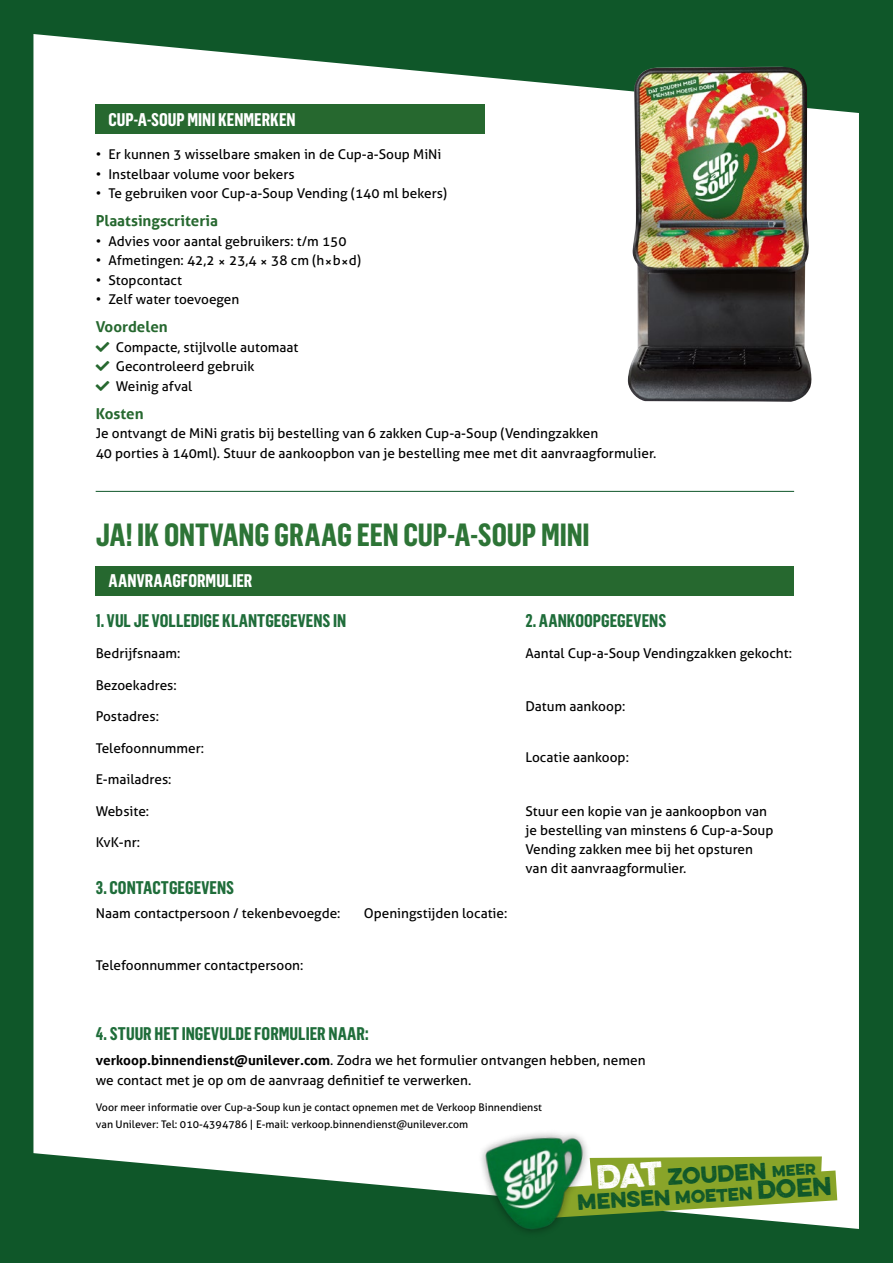
<style>
.page{position:relative;width:893px;height:1263px;background:#0f5729}
.page>*{position:absolute;margin:0;border:0;box-sizing:border-box;transform-origin:0 0}
.t1{font:700 31.5px "Flama Condensed";letter-spacing:-.005em;color:#2d7436}
.t2{font:700 23.1px "Eveleth";color:#0f5729}
.t3{font:700 20.85px "Eveleth";color:#0f5729}
.t4{font:700 19.65px "Eveleth";color:#0f5729}
.t5{font:700 18px "Flama Condensed";color:#1f6d3a}
.t6{font:700 18px "Flama Condensed";color:#fff}
.t7{font:700 15px "Aller";color:#26682f}
.t8{font:700 13.95px "Eveleth";color:#0f5729}
.t9{font:13.5px/19.2px "Aller";color:#000}
.t10{font:10.5px/17px "Aller";color:#000}
.s1{font-weight:700}
.s2{font-size:30px;color:#fff}
.s3{font-size:16.2px}
</style>
<div class="page">
<div style="left:33px;top:34px;width:826px;height:1195px;background:#fff"></div>
<div style="left:96px;top:104px;width:389px;height:30px;background:#26682f"></div>
<div style="left:96px;top:566px;width:698px;height:30px;background:#26682f"></div>
<hr style="left:96px;top:491px;width:698px;height:1px;background:#0f5729">
<svg style="left:597px;top:1156px;width:240px;height:62px"></svg>
<img style="left:473px;top:1121px;width:124px;height:111px">
<img style="left:627px;top:67px;width:187px;height:335px">
<svg style="left:96px;top:341px;width:13px;height:11px"></svg>
<svg style="left:96px;top:361px;width:13px;height:10px"></svg>
<svg style="left:96px;top:380px;width:13px;height:11px"></svg>
<p class="t6" style="left:108px;top:108px;width:189px">CUP-A-SOUP MINI KENMERKEN</p>
<p class="t9" style="left:96px;top:145px;width:347px">• Er kunnen 3 wisselbare smaken in de Cup-a-Soup MiNi</p>
<p class="t9" style="left:96px;top:164px;width:200px">• Instelbaar volume voor bekers</p>
<p class="t9" style="left:96px;top:184px;width:353px">• Te gebruiken voor Cup-a-Soup Vending (140 ml bekers)</p>
<p class="t7" style="left:96px;top:211px;width:124px">Plaatsingscriteria</p>
<p class="t9" style="left:96px;top:231px;width:252px">• Advies voor aantal gebruikers: t/m 150</p>
<p class="t9" style="left:96px;top:251px;width:267px">• Afmetingen: 42,2 × 23,4 × 38 cm (h×b×d)</p>
<p class="t9" style="left:96px;top:270px;width:88px">• Stopcontact</p>
<p class="t9" style="left:96px;top:290px;width:145px">• Zelf water toevoegen</p>
<p class="t7" style="left:96px;top:317px;width:74px">Voordelen</p>
<p class="t9" style="left:116px;top:337px;width:184px">Compacte, stijlvolle automaat</p>
<p class="t9" style="left:116px;top:357px;width:140px">Gecontroleerd gebruik</p>
<p class="t9" style="left:116px;top:376px;width:78px">Weinig afval</p>
<p class="t7" style="left:96px;top:404px;width:50px">Kosten</p>
<p class="t9" style="left:96px;top:424px;width:504px">Je ontvangt de MiNi gratis bij bestelling van 6 zakken Cup-a-Soup (Vendingzakken</p>
<p class="t9" style="left:96px;top:443px;width:562px">40 porties à 140ml). Stuur de aankoopbon van je bestelling mee met dit aanvraagformulier.</p>
<p class="t1" style="left:96px;top:515px;width:495px">JA! IK ONTVANG GRAAG EEN CUP-A-SOUP MINI</p>
<p class="t6" style="left:108px;top:569px;width:146px">AANVRAAGFORMULIER</p>
<h3 class="t5" style="left:96px;top:609px;width:252px">1. VUL JE VOLLEDIGE KLANTGEGEVENS IN</h3>
<p class="t9" style="left:96px;top:643px;width:86px">Bedrijfsnaam:</p>
<p class="t9" style="left:96px;top:675px;width:83px">Bezoekadres:</p>
<p class="t9" style="left:96px;top:706px;width:65px">Postadres:</p>
<p class="t9" style="left:96px;top:738px;width:110px">Telefoonnummer:</p>
<p class="t9" style="left:96px;top:770px;width:77px">E-mailadres:</p>
<p class="t9" style="left:96px;top:801px;width:55px">Website:</p>
<p class="t9" style="left:96px;top:833px;width:46px">KvK-nr:</p>
<h3 class="t5" style="left:96px;top:876px;width:140px">3. CONTACTGEGEVENS</h3>
<p class="t9" style="left:96px;top:904px;width:246px">Naam contactpersoon / tekenbevoegde:</p>
<p class="t9" style="left:364px;top:904px;width:145px">Openingstijden locatie:</p>
<p class="t9" style="left:96px;top:956px;width:209px">Telefoonnummer contactpersoon:</p>
<h3 class="t5" style="left:525px;top:609px;width:142px">2. AANKOOPGEGEVENS</h3>
<p class="t9" style="left:525px;top:643px;width:268px">Aantal Cup-a-Soup Vendingzakken gekocht:</p>
<p class="t9" style="left:525px;top:696px;width:101px">Datum aankoop:</p>
<p class="t9" style="left:525px;top:747px;width:105px">Locatie aankoop:</p>
<p class="t9" style="left:525px;top:801px;width:250px">Stuur een kopie van je aankoopbon van je bestelling van minstens 6 Cup-a-Soup Vending zakken mee bij het opsturen van dit aanvraagformulier.</p>
<h3 class="t5" style="left:96px;top:1022px;width:274px">4. STUUR HET INGEVULDE FORMULIER NAAR:</h3>
<p class="t9" style="left:96px;top:1051px;width:551px"><span class="s1">verkoop.binnendienst@unilever.com</span>. Zodra we het formulier ontvangen hebben, nemen we contact met je op om de aanvraag definitief te verwerken.</p>
<p class="t10" style="left:96px;top:1098px;width:448px">Voor meer informatie over Cup-a-Soup kun je contact opnemen met de Verkoop Binnendienst van Unilever: Tel: 010-4394786 | E-mail: verkoop.binnendienst@unilever.com</p>
<p class="t3" style="left:595px;top:1166px;width:171px;rotate:-4deg"><span class="s2">Dat</span> zouden</p>
<p class="t8" style="left:772px;top:1160px;width:45px;rotate:-3deg">meer</p>
<p class="t4" style="left:576px;top:1188px;width:177px;rotate:-4deg">mensen <span class="s3">moeten</span></p>
<p class="t2" style="left:756px;top:1172px;width:76px;rotate:-3deg">doen</p>
</div>
